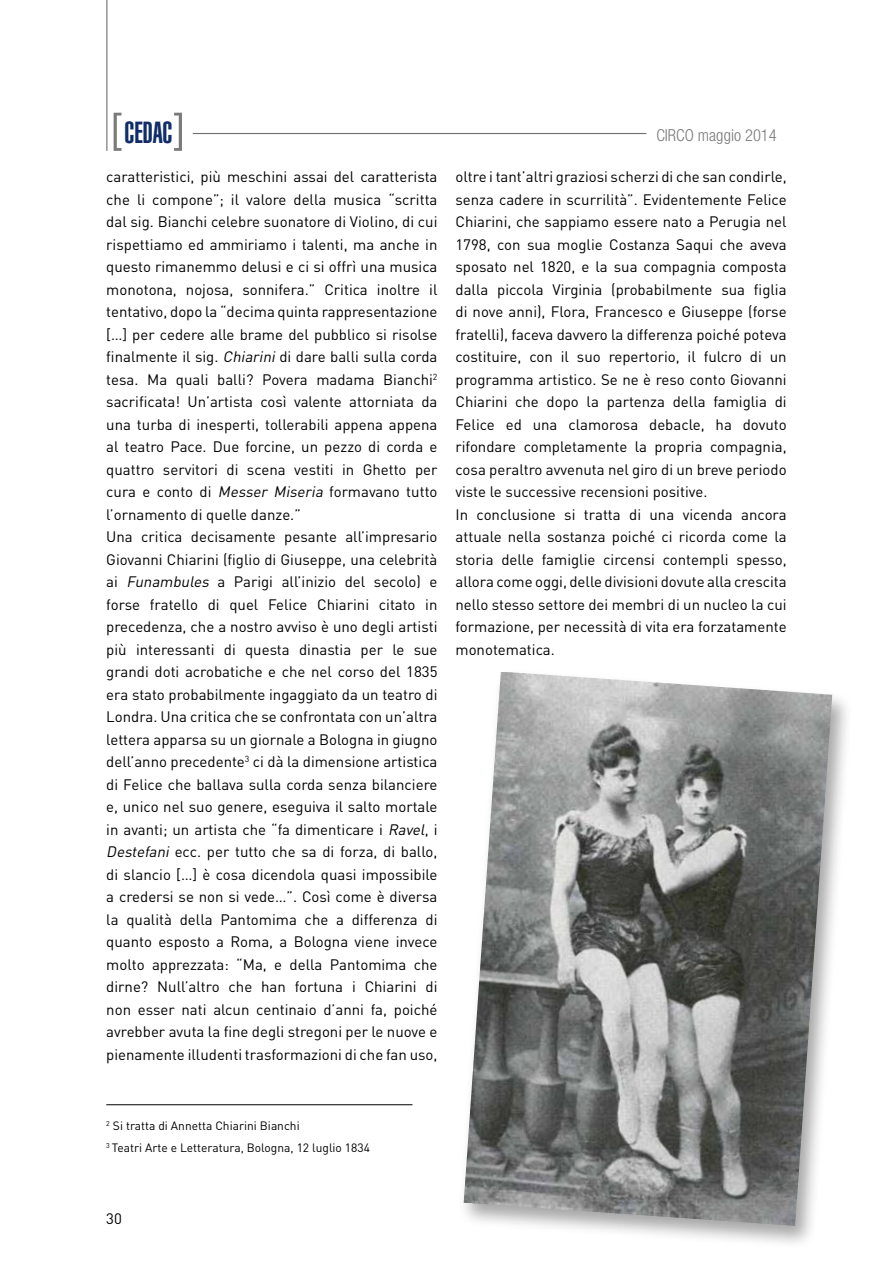
<style>
.page{position:relative;width:893px;height:1263px;background:#fff}
.page>*{position:absolute;margin:0;border:0;box-sizing:border-box;transform-origin:0 0}
.t1{font:900 extra-condensed 30px "Helvetica";color:#102d69}
.t2{font:300 condensed 16.5px "Helvetica Neue";color:#7c7b7b}
.t3{font:15px/22.5px "DIN";color:#000}
.t4{font:12px/22.5px "DIN";color:#000}
.s1{font-style:italic}
</style>
<div class="page">
<hr style="left:193px;top:133px;width:453px;height:1px;background:#706f6f">
<hr style="left:106px;top:0;width:1px;height:151px;background:#706f6f">
<svg style="left:114px;top:113px;width:7px;height:38px"></svg>
<svg style="left:174px;top:113px;width:8px;height:38px"></svg>
<hr style="left:106px;top:1104px;width:306px;height:1px;background:#000">
<div style="left:457px;top:668px;width:396px;height:582px;background:#000;opacity:.35"></div>
<img style="left:464px;top:671px;width:368px;height:555px">
<h1 class="t1" style="left:124px;top:115px;width:50px">CEDAC</h1>
<p class="t2" style="left:656px;top:125px;width:122px">CIRCO maggio 2014</p>
<p class="t3" style="left:106px;top:165px;width:333px">caratteristici, più meschini assai del caratterista che li compone”; il valore della musica “scritta dal sig. Bianchi celebre suonatore di Violino, di cui rispettiamo ed ammiriamo i talenti, ma anche in questo rimanemmo delusi e ci si offrì una musica monotona, nojosa, sonnifera.” Critica inoltre il tentativo, dopo la “decima quinta rappresentazione […] per cedere alle brame del pubblico si risolse finalmente il sig. <span class="s1">Chiarini</span> di dare balli sulla corda tesa. Ma quali balli? Povera madama Bianchi<sup>2 </sup>sacrificata! Un’artista così valente attorniata da una turba di inesperti, tollerabili appena appena al teatro Pace. Due forcine, un pezzo di corda e quattro servitori di scena vestiti in Ghetto per cura e conto di <span class="s1">Messer Miseria</span> formavano tutto l’ornamento di quelle danze.”<br>Una critica decisamente pesante all’impresario Giovanni Chiarini (figlio di Giuseppe, una celebrità ai <span class="s1">Funambules</span> a Parigi all’inizio del secolo) e forse fratello di quel Felice Chiarini citato in precedenza, che a nostro avviso è uno degli artisti più interessanti di questa dinastia per le sue grandi doti acrobatiche e che nel corso del 1835 era stato probabilmente ingaggiato da un teatro di Londra. Una critica che se confrontata con un’altra lettera apparsa su un giornale a Bologna in giugno dell’anno precedente<sup>3</sup> ci dà la dimensione artistica di Felice che ballava sulla corda senza bilanciere e, unico nel suo genere, eseguiva il salto mortale in avanti; un artista che “fa dimenticare i <span class="s1">Ravel</span>, i <span class="s1">Destefani</span> ecc. per tutto che sa di forza, di ballo, di slancio […] è cosa dicendola quasi impossibile a credersi se non si vede…”. Così come è diversa la qualità della Pantomima che a differenza di quanto esposto a Roma, a Bologna viene invece molto apprezzata: “Ma, e della Pantomima che dirne? Null’altro che han fortuna i Chiarini di non esser nati alcun centinaio d’anni fa, poiché avrebber avuta la fine degli stregoni per le nuove e pienamente illudenti trasformazioni di che fan uso,</p>
<p class="t3" style="left:455px;top:165px;width:333px">oltre i tant’altri graziosi scherzi di che san condirle, senza cadere in scurrilità”. Evidentemente Felice Chiarini, che sappiamo essere nato a Perugia nel 1798, con sua moglie Costanza Saqui che aveva sposato nel 1820, e la sua compagnia composta dalla piccola Virginia (probabilmente sua figlia di nove anni), Flora, Francesco e Giuseppe (forse fratelli), faceva davvero la differenza poiché poteva costituire, con il suo repertorio, il fulcro di un programma artistico. Se ne è reso conto Giovanni Chiarini che dopo la partenza della famiglia di Felice ed una clamorosa debacle, ha dovuto rifondare completamente la propria compagnia, cosa peraltro avvenuta nel giro di un breve periodo viste le successive recensioni positive.<br>In conclusione si tratta di una vicenda ancora attuale nella sostanza poiché ci ricorda come la storia delle famiglie circensi contempli spesso, allora come oggi, delle divisioni dovute alla crescita nello stesso settore dei membri di un nucleo la cui formazione, per necessità di vita era forzatamente monotematica.</p>
<p class="t4" style="left:106px;top:1114px;width:265px"><sup>2</sup> Si tratta di Annetta Chiarini Bianchi<br><sup>3</sup> Teatri Arte e Letteratura, Bologna, 12 luglio 1834</p>
<p class="t3" style="left:106px;top:1207px;width:17px">30</p>
</div>
